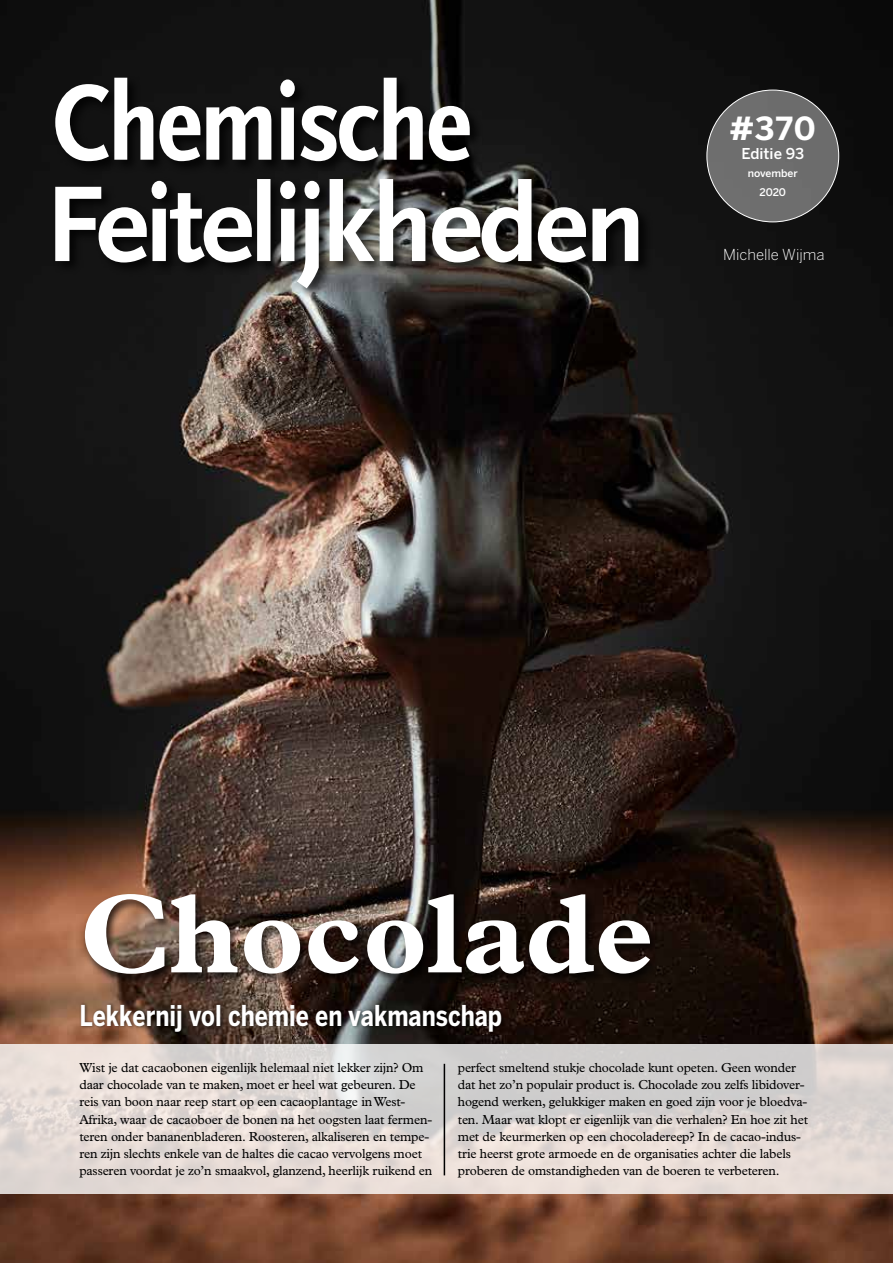
<style>
.page{position:relative;width:893px;height:1263px;background:#fff}
.page>*{position:absolute;margin:0;border:0;box-sizing:border-box;transform-origin:0 0}
.t1{font:700 112.5px "Plantin Std";color:#fff}
.t2{font:700 31.65px "Benton Sans";color:#fff}
.t3{font:700 28.5px "Benton Sans";color:#fff;scale:.8 1}
.t4{font:300 15px "Benton Sans";color:#fff}
.t5{font:500 14.85px "Benton Sans";color:#fff}
.t6{font:13.2px/17.2px "Plantin Std";letter-spacing:-.015em;color:#000}
.t7{font:500 10.5px/18.6px "Benton Sans";letter-spacing:-.005em;color:#fff;text-align:center}
</style>
<div class="page">
<img style="left:0;top:0;width:893px;height:1263px">
<div style="left:54px;top:75px;width:430px;height:99px;background:#000;opacity:.75"></div>
<svg style="left:55px;top:78px;width:415px;height:83px"></svg>
<div style="left:53px;top:176px;width:600px;height:125px;background:#000;opacity:.75"></div>
<svg style="left:55px;top:179px;width:583px;height:109px"></svg>
<div style="left:707px;top:90px;width:132px;height:132px;background:#6e6e6e;border-radius:50%"></div>
<svg style="left:0;top:1044px;width:893px;height:150px;background:#dfd8d4"></svg>
<hr style="left:444px;top:1064px;width:1px;height:111px;background:#000">
<div style="left:81px;top:892px;width:579px;height:94px;background:#000;opacity:.75"></div>
<div style="left:79px;top:1001px;width:427px;height:34px;background:#000;opacity:.6"></div>
<h2 class="t2" style="left:730px;top:110px;width:88px">#370</h2>
<p class="t5" style="left:742px;top:144px;width:64px">Editie 93</p>
<p class="t7" style="left:748px;top:164px;width:51px">november<br>2020</p>
<p class="t4" style="left:723px;top:246px;width:103px">Michelle Wijma</p>
<h1 class="t1" style="left:79px;top:867px;width:575px">Chocolade</h1>
<h3 class="t3" style="left:79px;top:998px;width:530px">Lekkernij vol chemie en vakmanschap</h3>
<p class="t6" style="left:79px;top:1059px;width:354px">Wist je dat cacaobonen eigenlijk helemaal niet lekker zijn? Om daar chocolade van te maken, moet er heel wat gebeuren. De reis van boon naar reep start op een cacaoplantage in West-Afrika, waar de cacaoboer de bonen na het oogsten laat fermen&shy;teren onder bananenbladeren. Roosteren, alkaliseren en tempe&shy;ren zijn slechts enkele van de haltes die cacao vervolgens moet passeren voordat je zo’n smaakvol, glanzend, heerlijk ruikend en</p>
<p class="t6" style="left:458px;top:1059px;width:352px">perfect smeltend stukje chocolade kunt opeten. Geen wonder dat het zo’n populair product is. Chocolade zou zelfs libidover&shy;hogend werken, gelukkiger maken en goed zijn voor je bloedva&shy;ten. Maar wat klopt er eigenlijk van die verhalen? En hoe zit het met de keurmerken op een chocoladereep? In de cacao-indus&shy;trie heerst grote armoede en de organisaties achter die labels proberen de omstandigheden van de boeren te verbeteren.</p>
</div>
